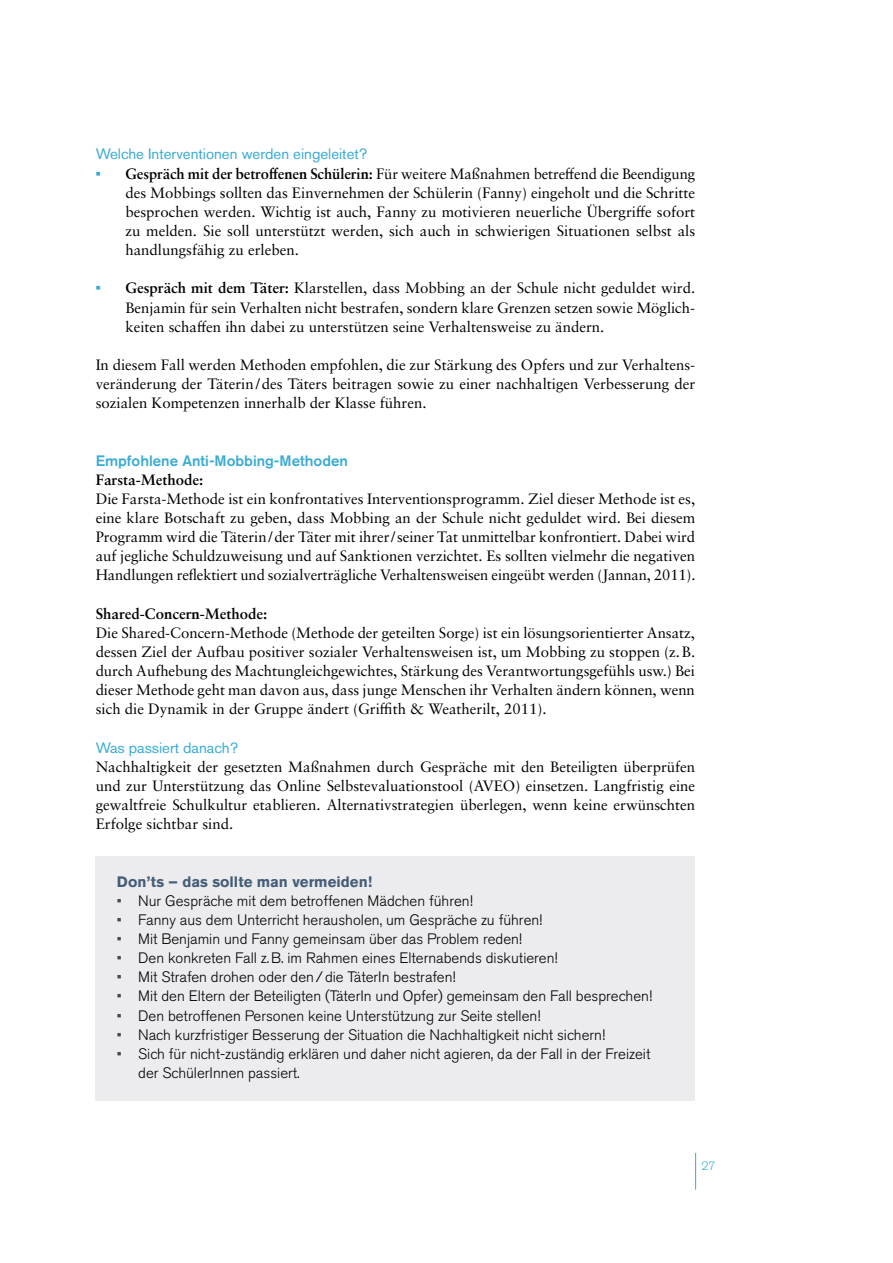
<style>
.page{position:relative;width:893px;height:1263px;background:#fff}
.page>*{position:absolute;margin:0;border:0;box-sizing:border-box;transform-origin:0 0}
.Lauftext{font:15px/19.2px "Sabon LT Pro";color:#000;text-align:justify}
.t1{font:300 15px/19.2px "Akzidenz Grotesk Pro";color:#000}
.Überschrift_4_ohne_Nummer{font:15px "Akzidenz Grotesk Pro";color:#38abd5}
.Lauftext-2{font:700 15px "Sabon LT Pro";color:#000}
.Überschrift_3_ohne_Nummer{font:500 15px "Akzidenz Grotesk Pro";color:#38abd5}
.Infokasten_Tipp_Überschrift{font:700 15px "Akzidenz Grotesk Pro";color:#455d77}
.t2{font:300 12px "Akzidenz Grotesk Pro";color:#38abd5}
.s1{font-family:"Akzidenz Grotesk Pro";font-weight:700;color:#38abd5}
.s2{font-weight:700}
.s3{font-weight:400;color:#494948}
</style>
<div class="page">
<hr style="left:695px;top:1153px;width:1px;height:36px;background:#38abd5">
<div style="left:96px;top:856px;width:599px;height:53px;background:#ececef"></div>
<div style="left:96px;top:901px;width:599px;height:47px;background:#ececef"></div>
<div style="left:96px;top:939px;width:599px;height:47px;background:#ececef"></div>
<div style="left:96px;top:977px;width:599px;height:47px;background:#ececef"></div>
<div style="left:96px;top:1016px;width:599px;height:46px;background:#ececef"></div>
<div style="left:96px;top:1035px;width:599px;height:66px;background:#ececef"></div>
<p class="Überschrift_4_ohne_Nummer" style="left:96px;top:144px;width:273px">Welche Interventionen werden eingeleitet?</p>
<p class="Lauftext" style="left:125px;top:163px;width:571px;text-indent:-30px"><span class="s1">•</span> <span class="s2">Gespräch mit der betroffenen Schülerin:</span> Für weitere Maßnahmen betreffend die Beendigung des Mobbings sollten das Einvernehmen der Schülerin (Fanny) eingeholt und die Schritte besprochen werden. Wichtig ist auch, Fanny zu motivieren neuerliche Übergriffe sofort zu melden. Sie soll unterstützt werden, sich auch in schwierigen Situationen selbst als handlungsfähig zu erleben.</p>
<p class="Lauftext" style="left:125px;top:278px;width:571px;text-indent:-30px"><span class="s1">•</span> <span class="s2">Gespräch mit dem Täter:</span> Klarstellen, dass Mobbing an der Schule nicht geduldet wird.<br>Benjamin für sein Verhalten nicht bestrafen, sondern klare Grenzen setzen sowie Möglich&shy;keiten schaffen ihn dabei zu unterstützen seine Verhaltensweise zu ändern.</p>
<p class="Lauftext" style="left:96px;top:355px;width:601px">In diesem Fall werden Methoden empfohlen, die zur Stärkung des Opfers und zur Verhaltens&shy;veränderung der Täterin/des Täters beitragen sowie zu einer nachhaltigen Verbesserung der sozialen Kompetenzen innerhalb der Klasse führen.</p>
<h4 class="Überschrift_3_ohne_Nummer" style="left:96px;top:451px;width:254px">Empfohlene Anti-Mobbing-Methoden</h4>
<p class="Lauftext-2" style="left:96px;top:470px;width:109px">Farsta-Methode:</p>
<p class="Lauftext" style="left:96px;top:489px;width:601px">Die Farsta-Methode ist ein konfrontatives Interventionsprogramm. Ziel dieser Methode ist es, eine klare Botschaft zu geben, dass Mobbing an der Schule nicht geduldet wird. Bei diesem Programm wird die Täterin/der Täter mit ihrer/seiner Tat unmittelbar konfrontiert. Dabei wird auf jegliche Schuldzuweisung und auf Sanktionen verzichtet. Es sollten vielmehr die negativen Handlungen reflektiert und sozialverträgliche Verhaltensweisen eingeübt werden (Jannan, 2011).</p>
<p class="Lauftext-2" style="left:96px;top:604px;width:173px">Shared-Concern-Methode:</p>
<p class="Lauftext" style="left:96px;top:623px;width:601px">Die Shared-Concern-Methode (Methode der geteilten Sorge) ist ein lösungsorientierter Ansatz, dessen Ziel der Aufbau positiver sozialer Verhaltensweisen ist, um Mobbing zu stoppen (z.B. durch Aufhebung des Machtungleichgewichtes, Stärkung des Verantwortungsgefühls usw.) Bei dieser Methode geht man davon aus, dass junge Menschen ihr Verhalten ändern können, wenn sich die Dynamik in der Gruppe ändert (Griffith &amp; Weatherilt, 2011).</p>
<p class="Überschrift_4_ohne_Nummer" style="left:96px;top:738px;width:144px">Was passiert danach?</p>
<p class="Lauftext" style="left:96px;top:757px;width:601px">Nachhaltigkeit der gesetzten Maßnahmen durch Gespräche mit den Beteiligten überprüfen und zur Unterstützung das Online Selbstevaluationstool (AVEO) einsetzen. Langfristig eine gewaltfreie Schulkultur etablieren. Alternativstrategien überlegen, wenn keine erwünschten Erfolge sichtbar sind.</p>
<h4 class="Infokasten_Tipp_Überschrift" style="left:117px;top:872px;width:257px">Don’ts – das sollte man vermeiden!</h4>
<p class="t1" style="left:117px;top:891px;width:357px"><span class="s3">•</span> Nur Gespräche mit dem betroffenen Mädchen führen!</p>
<p class="t1" style="left:117px;top:910px;width:427px"><span class="s3">•</span> Fanny aus dem Unterricht herausholen, um Gespräche zu führen!</p>
<p class="t1" style="left:117px;top:929px;width:407px"><span class="s3">•</span> Mit Benjamin und Fanny gemeinsam über das Problem reden!</p>
<p class="t1" style="left:117px;top:948px;width:442px"><span class="s3">•</span> Den konkreten Fall z.B. im Rahmen eines Elternabends diskutieren!</p>
<p class="t1" style="left:117px;top:967px;width:340px"><span class="s3">•</span> Mit Strafen drohen oder den/die TäterIn bestrafen!</p>
<p class="t1" style="left:117px;top:987px;width:537px"><span class="s3">•</span> Mit den Eltern der Beteiligten (TäterIn und Opfer) gemeinsam den Fall besprechen!</p>
<p class="t1" style="left:117px;top:1006px;width:425px"><span class="s3">•</span> Den betroffenen Personen keine Unterstützung zur Seite stellen!</p>
<p class="t1" style="left:117px;top:1025px;width:490px"><span class="s3">•</span> Nach kurzfristiger Besserung der Situation die Nachhaltigkeit nicht sichern!</p>
<p class="t1" style="left:138px;top:1044px;width:514px;text-indent:-21px"><span class="s3">•</span> Sich für nicht-zuständig erklären und daher nicht agieren, da der Fall in der Freizeit der SchülerInnen passiert.</p>
<p class="t2" style="left:702px;top:1158px;width:15px">27</p>
</div>
